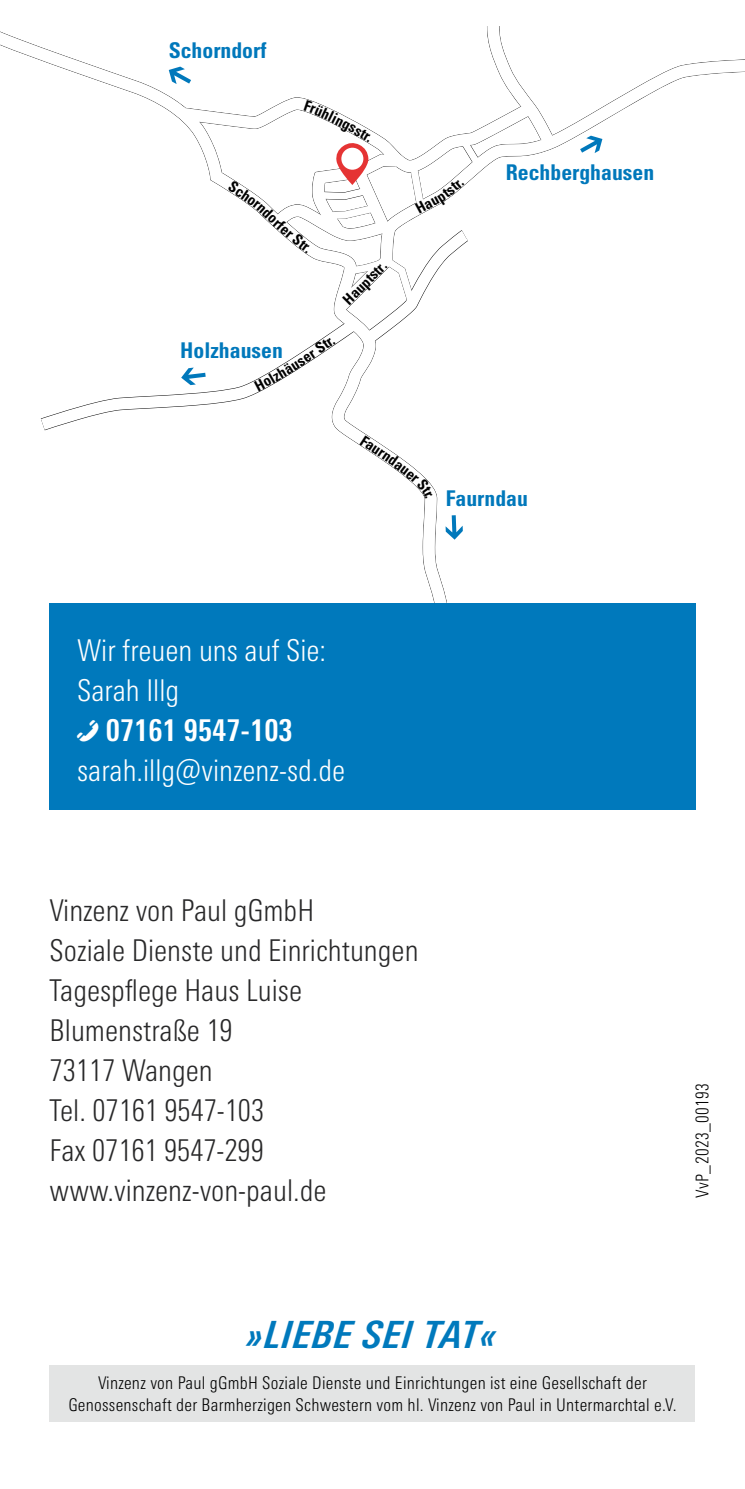
<style>
.page{position:relative;width:745px;height:1489px;background:#fff}
.page>*{position:absolute;margin:0;border:0;box-sizing:border-box;transform-origin:0 0}
.t1{font:italic 700 condensed 37.5px "Univers Next Pro";letter-spacing:.025em;color:#0079bc}
.t2{font:300 condensed 30px/40px "Univers Next Pro";color:#282829}
.t3{font:300 condensed 30px/40px "Univers Next Pro";color:#fff}
.t4{font:700 condensed 30px "Univers Next Pro";color:#fff}
.t5{font:700 condensed 21.75px "Univers LT Std";color:#0078bb}
.t6{font:300 condensed 17.5px/22.5px "Univers Next Pro";letter-spacing:.015em;color:#000;text-align:center}
.t7{font:700 condensed 15px "Univers LT Std";color:#000}
</style>
<div class="page">
<svg style="left:554px;top:60px;width:190px;height:88px"></svg>
<svg style="left:445px;top:515px;width:17px;height:24px"></svg>
<svg style="left:579px;top:136px;width:23px;height:17px"></svg>
<div style="left:49px;top:603px;width:645px;height:206px;background:#0079bc"></div>
<div style="left:50px;top:1365px;width:644px;height:56px;background:#e3e4e4"></div>
<svg style="left:41px;top:27px;width:513px;height:471px"></svg>
<p class="t5" style="left:168px;top:37px;width:99px">Schorndorf</p>
<p class="t5" style="left:180px;top:336px;width:104px">Holzhausen</p>
<p class="t7" style="left:339px;top:295px;width:56px;rotate:-45deg">Hauptstr.</p>
<p class="t7" style="left:311px;top:342px;width:21px;rotate:-34deg">Str.</p>
<p class="t5" style="left:505px;top:158px;width:150px">Rechberghausen</p>
<p class="t5" style="left:445px;top:485px;width:83px">Faurndau</p>
<h2 class="t3" style="left:77px;top:630px;width:250px">Wir freuen uns auf Sie:<br>Sarah Illg</h2>
<h2 class="t4" style="left:106px;top:712px;width:188px">07161 9547-103</h2>
<h2 class="t3" style="left:77px;top:750px;width:269px">sarah.illg@vinzenz-sd.de</h2>
<h2 class="t2" style="left:50px;top:890px;width:370px">Vinzenz von Paul gGmbH<br>Soziale Dienste und Einrichtungen<br>Tagespflege Haus Luise<br>Blumenstraße 19<br>73117 Wangen<br>Tel. 07161 9547-103<br>Fax 07161 9547-299 www.vinzenz-von-paul.de</h2>
<p class="t6" style="left:690px;top:1198px;width:117px;rotate:-90deg">VvP_2023_00193</p>
<h1 class="t1" style="left:247px;top:1311px;width:251px">»LIEBE SEI TAT«</h1>
<p class="t6" style="left:68px;top:1371px;width:609px">Vinzenz von Paul gGmbH Soziale Dienste und Einrichtungen ist eine Gesellschaft der<br>Genossenschaft der Barmherzigen Schwestern vom hl. Vinzenz von Paul in Untermarchtal e.V.</p>
</div>
